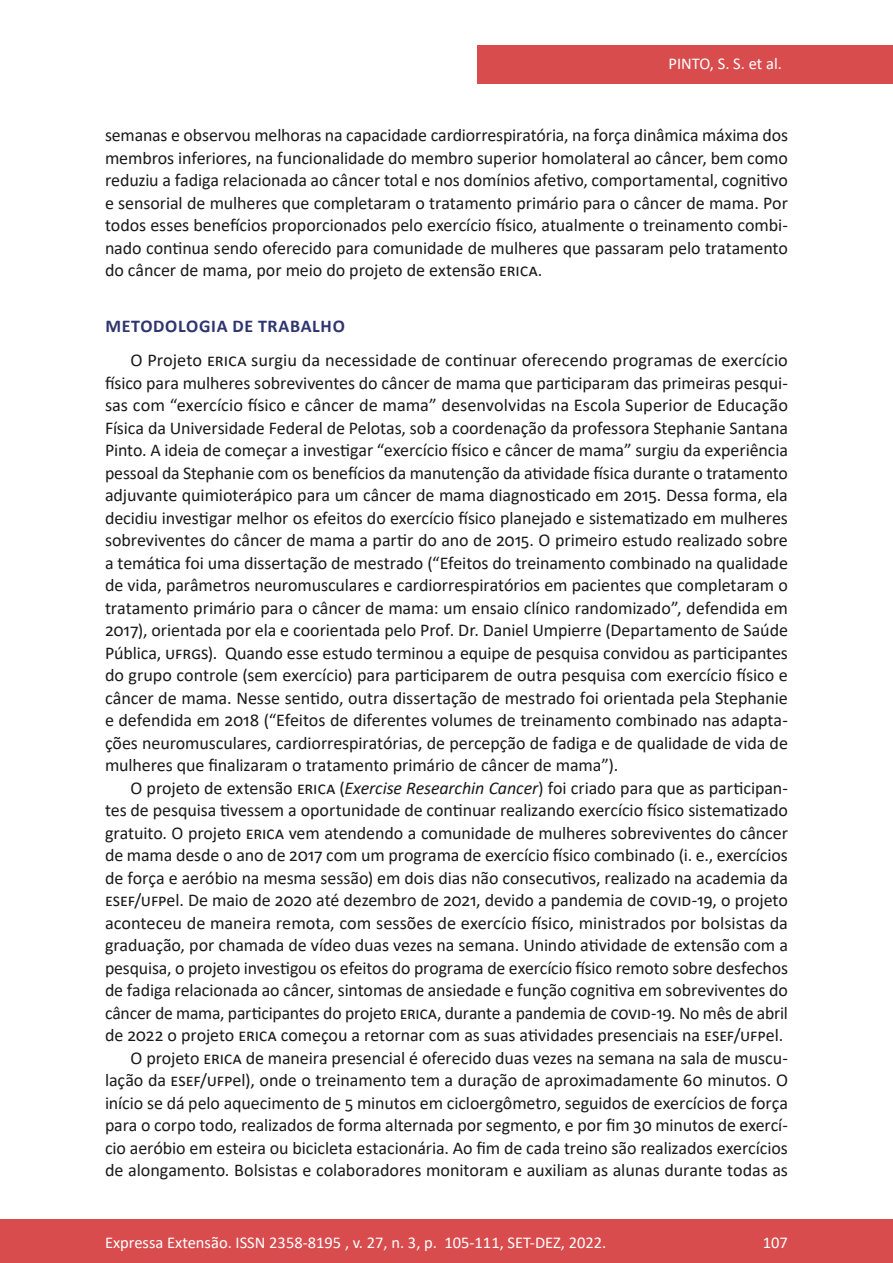
<style>
.page{position:relative;width:893px;height:1263px;background:#fff}
.page>*{position:absolute;margin:0;border:0;box-sizing:border-box;transform-origin:0 0}
.t1{font:18px/22.5px "Calibri";letter-spacing:-.005em;color:#1a1a1a;text-align:justify}
.t2{font:700 18px "Calibri";letter-spacing:.04em;color:#2e3570}
.t3{font:16.5px "Calibri";color:#fff}
.s1{font-style:italic}
</style>
<div class="page">
<div style="left:477px;top:45px;width:416px;height:39px;background:#d94c4d"></div>
<div style="left:0;top:1219px;width:893px;height:44px;background:#d94c4d"></div>
<p class="t3" style="left:668px;top:52px;width:115px">PINTO, S. S. et al.</p>
<p class="t1" style="left:105px;top:123px;width:684px">semanas e observou melhoras na capacidade cardiorrespiratória, na força dinâmica máxima dos membros inferiores, na funcionalidade do membro superior homolateral ao câncer, bem como reduziu a fadiga relacionada ao câncer total e nos domínios afetivo, comportamental, cognitivo e sensorial de mulheres que completaram o tratamento primário para o câncer de mama. Por todos esses benefícios proporcionados pelo exercício físico, atualmente o treinamento combi&shy;nado continua sendo oferecido para comunidade de mulheres que passaram pelo tratamento do câncer de mama, por meio do projeto de extensão ERICA.</p>
<p class="t2" style="left:105px;top:313px;width:241px">METODOLOGIA DE TRABALHO</p>
<p class="t1" style="left:105px;top:348px;width:684px;text-indent:26px">O Projeto ERICA surgiu da necessidade de continuar oferecendo programas de exercício físico para mulheres sobreviventes do câncer de mama que participaram das primeiras pesqui&shy;sas com “exercício físico e câncer de mama” desenvolvidas na Escola Superior de Educação Física da Universidade Federal de Pelotas, sob a coordenação da professora Stephanie Santana Pinto. A ideia de começar a investigar “exercício físico e câncer de mama” surgiu da experiência pessoal da Stephanie com os benefícios da manutenção da atividade física durante o tratamento adjuvante quimioterápico para um câncer de mama diagnosticado em 2015. Dessa forma, ela decidiu investigar melhor os efeitos do exercício físico planejado e sistematizado em mulheres sobreviventes do câncer de mama a partir do ano de 2015. O primeiro estudo realizado sobre a temática foi uma dissertação de mestrado (“Efeitos do treinamento combinado na qualidade de vida, parâmetros neuromusculares e cardiorrespiratórios em pacientes que completaram o tratamento primário para o câncer de mama: um ensaio clínico randomizado”, defendida em 2017), orientada por ela e coorientada pelo Prof. Dr. Daniel Umpierre (Departamento de Saúde Pública, UFRGS). Quando esse estudo terminou a equipe de pesquisa convidou as participantes do grupo controle (sem exercício) para participarem de outra pesquisa com exercício físico e câncer de mama. Nesse sentido, outra dissertação de mestrado foi orientada pela Stephanie e defendida em 2018 (“Efeitos de diferentes volumes de treinamento combinado nas adapta&shy;ções neuromusculares, cardiorrespiratórias, de percepção de fadiga e de qualidade de vida de mulheres que finalizaram o tratamento primário de câncer de mama”).</p>
<p class="t1" style="left:105px;top:776px;width:684px;text-align:right">O projeto de extensão ERICA (<span class="s1">Exercise Researchin Cancer</span>) foi criado para que as participan&shy;tes de pesquisa tivessem a oportunidade de continuar realizando exercício físico sistematizado gratuito. O projeto ERICA vem atendendo a comunidade de mulheres sobreviventes do câncer de mama desde o ano de 2017 com um programa de exercício físico combinado (i. e., exercícios de força e aeróbio na mesma sessão) em dois dias não consecutivos, realizado na academia da ESEF/UFPel. De maio de 2020 até dezembro de 2021, devido a pandemia de COVID-19, o projeto aconteceu de maneira remota, com sessões de exercício físico, ministrados por bolsistas da graduação, por chamada de vídeo duas vezes na semana. Unindo atividade de extensão com a pesquisa, o projeto investigou os efeitos do programa de exercício físico remoto sobre desfechos de fadiga relacionada ao câncer, sintomas de ansiedade e função cognitiva em sobreviventes do câncer de mama, participantes do projeto ERICA, durante a pandemia de COVID-19. No mês de abril de 2022 o projeto ERICA começou a retornar com as suas atividades presenciais na ESEF/UFPel.<br>O projeto ERICA de maneira presencial é oferecido duas vezes na semana na sala de muscu&shy;lação da ESEF/UFPel), onde o treinamento tem a duração de aproximadamente 60 minutos. O início se dá pelo aquecimento de 5 minutos em cicloergômetro, seguidos de exercícios de força para o corpo todo, realizados de forma alternada por segmento, e por fim 30 minutos de exercí&shy;cio aeróbio em esteira ou bicicleta estacionária. Ao fim de cada treino são realizados exercícios de alongamento. Bolsistas e colaboradores monitoram e auxiliam as alunas durante todas as</p>
<p class="t3" style="left:105px;top:1230px;width:503px">Expressa Extensão. ISSN 2358-8195 , v. 27, n. 3, p. 105-111, SET-DEZ, 2022.</p>
<p class="t3" style="left:763px;top:1230px;width:27px">107</p>
</div>
